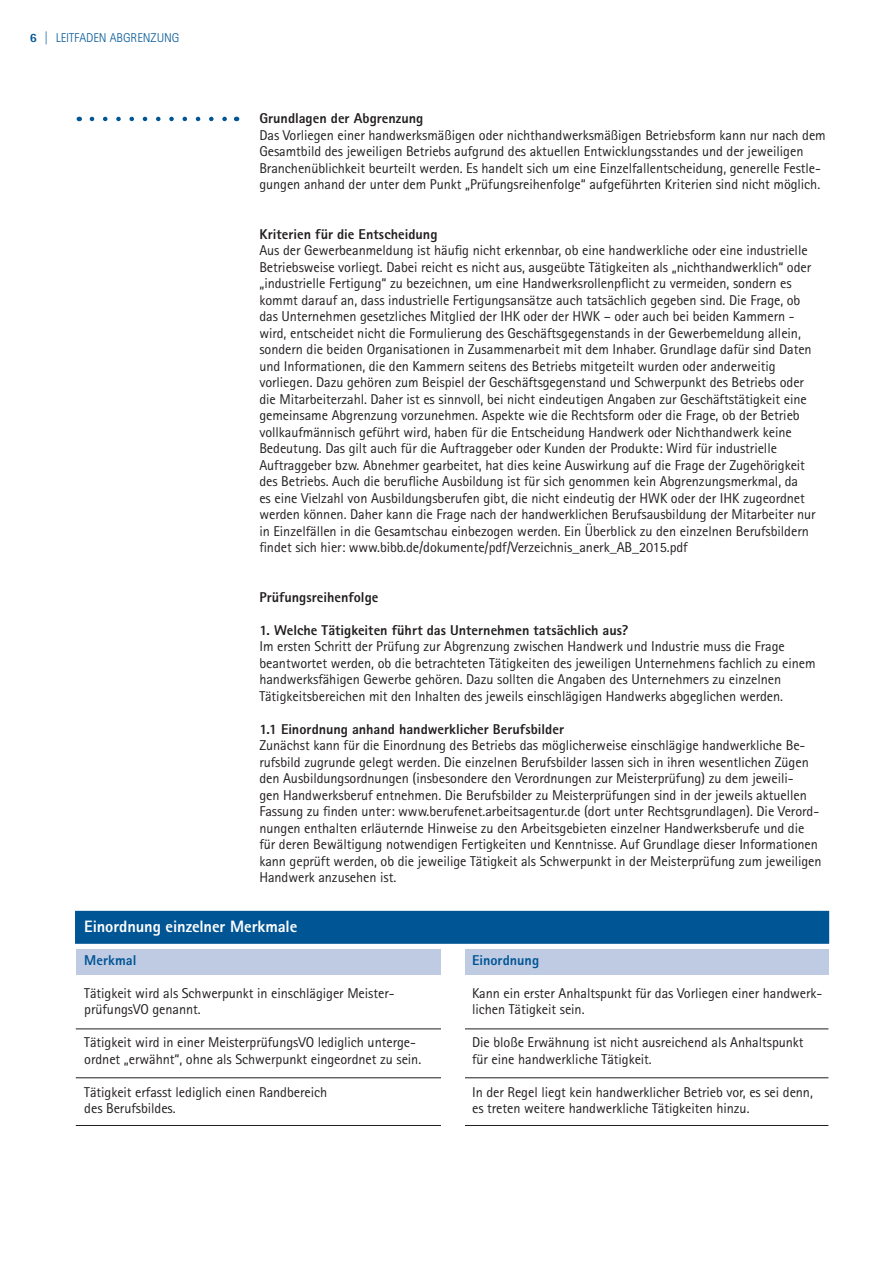
<style>
.page{position:relative;width:893px;height:1263px;background:#fff}
.page>*{position:absolute;margin:0;border:0;box-sizing:border-box;transform-origin:0 0}
.t1{font:800 16.5px "Agfa Rotis Sans Serif";letter-spacing:-.005em;color:#fff}
.t2{font:14.25px/16.5px "Agfa Rotis Sans Serif";letter-spacing:-.005em;color:#231f20}
.t3{font:800 14.25px "Agfa Rotis Sans Serif";color:#231f20}
.t4{font:800 14.25px "Agfa Rotis Sans Serif";color:#005595}
.t5{font:300 12.75px "Agfa Rotis Sans Serif";letter-spacing:-.005em;color:#005595}
.s1{font-weight:800}
</style>
<div class="page">
<svg style="left:80px;top:117px;width:156px;height:4px"></svg>
<svg style="left:92px;top:117px;width:138px;height:4px"></svg>
<div style="left:76px;top:949px;width:365px;height:25px;background:#bfcbe3"></div>
<div style="left:464px;top:949px;width:364px;height:25px;background:#bfcbe3"></div>
<div style="left:75px;top:911px;width:754px;height:33px;background:#005595;border:2px solid #005595"></div>
<hr style="left:76px;top:1125px;width:752px;height:1px;background:#231f20">
<hr style="left:76px;top:1077px;width:752px;height:1px;background:#231f20">
<hr style="left:76px;top:1028px;width:752px;height:1px;background:#231f20">
<div style="left:441px;top:945px;width:23px;height:187px;background:#fff"></div>
<p class="t5" style="left:30px;top:31px;width:151px"><span class="s1">6 |</span> LEITFADEN ABGRENZUNG</p>
<p class="t2" style="left:259px;top:110px;width:568px"><span class="s1">Grundlagen der Abgrenzung<br></span>Das Vorliegen einer handwerksmäßigen oder nichthandwerksmäßigen Betriebsform kann nur nach dem Gesamtbild des jeweiligen Betriebs aufgrund des aktuellen Entwicklungsstandes und der jeweiligen Branchenüblichkeit beurteilt werden. Es handelt sich um eine Einzelfallentscheidung, generelle Festle&shy;gungen anhand der unter dem Punkt „Prüfungsreihenfolge“ aufgeführten Kriterien sind nicht möglich.</p>
<p class="t2" style="left:259px;top:226px;width:558px"><span class="s1">Kriterien für die Entscheidung<br></span>Aus der Gewerbeanmeldung ist häufig nicht erkennbar, ob eine handwerkliche oder eine industrielle Betriebsweise vorliegt. Dabei reicht es nicht aus, ausgeübte Tätigkeiten als „nichthandwerklich“ oder „industrielle Fertigung“ zu bezeichnen, um eine Handwerksrollenpflicht zu vermeiden, sondern es kommt darauf an, dass industrielle Fertigungsansätze auch tatsächlich gegeben sind. Die Frage, ob das Unternehmen gesetzliches Mitglied der IHK oder der HWK – oder auch bei beiden Kammern - wird, entscheidet nicht die Formulierung des Geschäftsgegenstands in der Gewerbemeldung allein, sondern die beiden Organisationen in Zusammenarbeit mit dem Inhaber. Grundlage dafür sind Daten und Informationen, die den Kammern seitens des Betriebs mitgeteilt wurden oder anderweitig vorliegen. Dazu gehören zum Beispiel der Geschäftsgegenstand und Schwerpunkt des Betriebs oder die Mitarbeiterzahl. Daher ist es sinnvoll, bei nicht eindeutigen Angaben zur Geschäftstätigkeit eine gemeinsame Abgrenzung vorzunehmen. Aspekte wie die Rechtsform oder die Frage, ob der Betrieb vollkaufmännisch geführt wird, haben für die Entscheidung Handwerk oder Nichthandwerk keine Bedeutung. Das gilt auch für die Auftraggeber oder Kunden der Produkte: Wird für industrielle Auftraggeber bzw. Abnehmer gearbeitet, hat dies keine Auswirkung auf die Frage der Zugehörigkeit des Betriebs. Auch die berufliche Ausbildung ist für sich genommen kein Abgrenzungsmerkmal, da<br>es eine Vielzahl von Ausbildungsberufen gibt, die nicht eindeutig der HWK oder der IHK zugeordnet werden können. Daher kann die Frage nach der handwerklichen Berufsausbildung der Mitarbeiter nur in Einzelfällen in die Gesamtschau einbezogen werden. Ein Überblick zu den einzelnen Berufsbildern findet sich hier: www.bibb.de/dokumente/pdf/Verzeichnis_anerk_AB_2015.pdf</p>
<p class="t3" style="left:259px;top:588px;width:121px">Prüfungsreihenfolge</p>
<p class="t2" style="left:259px;top:622px;width:558px"><span class="s1">1. Welche Tätigkeiten führt das Unternehmen tatsächlich aus?<br></span>Im ersten Schritt der Prüfung zur Abgrenzung zwischen Handwerk und Industrie muss die Frage beantwortet werden, ob die betrachteten Tätigkeiten des jeweiligen Unternehmens fachlich zu einem handwerksfähigen Gewerbe gehören. Dazu sollten die Angaben des Unternehmers zu einzelnen Tätigkeitsbereichen mit den Inhalten des jeweils einschlägigen Handwerks abgeglichen werden.</p>
<p class="t2" style="left:259px;top:721px;width:564px"><span class="s1">1.1 Einordnung anhand handwerklicher Berufsbilder<br></span>Zunächst kann für die Einordnung des Betriebs das möglicherweise einschlägige handwerkliche Be&shy;rufsbild zugrunde gelegt werden. Die einzelnen Berufsbilder lassen sich in ihren wesentlichen Zügen den Ausbildungsordnungen (insbesondere den Verordnungen zur Meisterprüfung) zu dem jeweili-<br>gen Handwerksberuf entnehmen. Die Berufsbilder zu Meisterprüfungen sind in der jeweils aktuellen Fassung zu finden unter: www.berufenet.arbeitsagentur.de (dort unter Rechtsgrundlagen). Die Verord&shy;nungen enthalten erläuternde Hinweise zu den Arbeitsgebieten einzelner Handwerksberufe und die für deren Bewältigung notwendigen Fertigkeiten und Kenntnisse. Auf Grundlage dieser Informationen kann geprüft werden, ob die jeweilige Tätigkeit als Schwerpunkt in der Meisterprüfung zum jeweiligen Handwerk anzusehen ist.</p>
<p class="t1" style="left:84px;top:916px;width:215px">Einordnung einzelner Merkmale</p>
<p class="t4" style="left:84px;top:951px;width:54px">Merkmal</p>
<p class="t2" style="left:84px;top:985px;width:312px">Tätigkeit wird als Schwerpunkt in einschlägiger Meister&shy;prüfungsVO genannt.</p>
<p class="t2" style="left:84px;top:1034px;width:338px">Tätigkeit wird in einer MeisterprüfungsVO lediglich unterge&shy;ordnet „erwähnt“, ohne als Schwerpunkt eingeordnet zu sein.</p>
<p class="t2" style="left:84px;top:1084px;width:244px">Tätigkeit erfasst lediglich einen Randbereich des Berufsbildes.</p>
<p class="t4" style="left:472px;top:951px;width:69px">Einordnung</p>
<p class="t2" style="left:472px;top:985px;width:352px">Kann ein erster Anhaltspunkt für das Vorliegen einer handwerk&shy;lichen Tätigkeit sein.</p>
<p class="t2" style="left:472px;top:1034px;width:333px">Die bloße Erwähnung ist nicht ausreichend als Anhaltspunkt für eine handwerkliche Tätigkeit.</p>
<p class="t2" style="left:472px;top:1084px;width:342px">In der Regel liegt kein handwerklicher Betrieb vor, es sei denn, es treten weitere handwerkliche Tätigkeiten hinzu.</p>
</div>
